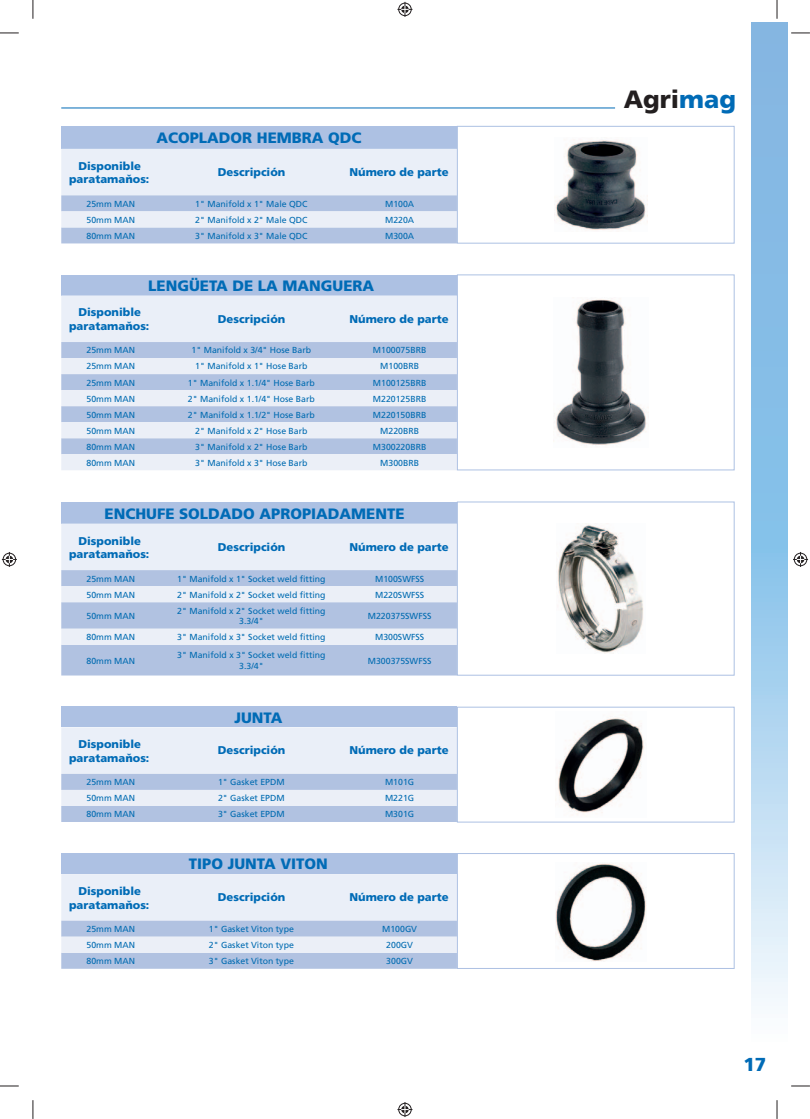
<style>
.page{position:relative;width:810px;height:1119px;background:#fff}
.page>*{position:absolute;margin:0;border:0;box-sizing:border-box;transform-origin:0 0}
.t1{font:900 25px "Frutiger CE";color:#231f20}
.t2{font:900 18.75px "Frutiger CE";color:#006bb6}
.t3{font:900 15px "Frutiger CE";color:#006bb6}
.t4{font:900 11.25px "Frutiger CE";color:#006bb6}
.t5{font:8.75px/10.5px "Frutiger CE";color:#006bb1;text-align:center}
.s1{font-family:"Arial"}
.s2{color:#006bb6}
</style>
<div class="page">
<svg style="left:752px;top:22px;width:36px;height:984px;background:#9fcaeb"></svg>
<div style="left:61px;top:126px;width:396px;height:23px;background:#adc1e3"></div>
<svg style="left:61px;top:149px;width:396px;height:94px;background:#d7e0f0"></svg>
<div style="left:61px;top:274px;width:396px;height:21px;background:#adc1e3"></div>
<div style="left:61px;top:295px;width:396px;height:47px;background:#eaeff8"></div>
<div style="left:61px;top:342px;width:396px;height:16px;background:#b1c2e1"></div>
<svg style="left:61px;top:358px;width:396px;height:112px;background:#d2dced"></svg>
<div style="left:61px;top:501px;width:396px;height:22px;background:#adc1e3"></div>
<div style="left:61px;top:523px;width:396px;height:47px;background:#eaeff8"></div>
<div style="left:61px;top:570px;width:396px;height:105px;background:#b1c2e1"></div>
<svg style="left:61px;top:586px;width:396px;height:58px;background:#d0daed"></svg>
<div style="left:61px;top:706px;width:396px;height:21px;background:#adc1e3"></div>
<svg style="left:61px;top:727px;width:396px;height:94px;background:#d7e0f0"></svg>
<div style="left:61px;top:853px;width:396px;height:21px;background:#adc1e3"></div>
<svg style="left:61px;top:874px;width:396px;height:94px;background:#d7e0f0"></svg>
<hr style="left:61px;top:108px;width:554px;height:1px;background:#006bb6">
<svg style="left:457px;top:126px;width:278px;height:842px"></svg>
<svg style="left:0;top:32px;width:19px;height:2px"></svg>
<svg style="left:791px;top:32px;width:19px;height:2px"></svg>
<svg style="left:0;top:1085px;width:19px;height:1px"></svg>
<svg style="left:791px;top:1085px;width:19px;height:1px"></svg>
<svg style="left:32px;top:0;width:2px;height:19px"></svg>
<svg style="left:32px;top:1100px;width:2px;height:18px"></svg>
<svg style="left:776px;top:0;width:2px;height:19px"></svg>
<svg style="left:776px;top:1100px;width:2px;height:18px"></svg>
<svg style="left:397px;top:2px;width:15px;height:15px"></svg>
<svg style="left:397px;top:1102px;width:15px;height:14px"></svg>
<svg style="left:2px;top:552px;width:15px;height:15px"></svg>
<svg style="left:793px;top:552px;width:15px;height:15px"></svg>
<h3 class="t3" style="left:156px;top:130px;width:207px">ACOPLADOR HEMBRA QDC</h3>
<p class="t4" style="left:78px;top:160px;width:64px">Disponible</p>
<p class="t4" style="left:69px;top:174px;width:82px">paratama<span class="s1">ň</span>os:</p>
<p class="t4" style="left:218px;top:167px;width:69px">Descripción</p>
<p class="t4" style="left:349px;top:167px;width:101px">Número de parte</p>
<p class="t5" style="left:87px;top:199px;width:50px">25mm MAN</p>
<p class="t5" style="left:195px;top:199px;width:114px">1" Manifold x 1" Male QDC</p>
<p class="t5" style="left:385px;top:199px;width:31px">M100A</p>
<p class="t5" style="left:87px;top:215px;width:50px">50mm MAN</p>
<p class="t5" style="left:195px;top:215px;width:114px">2" Manifold x 2" Male QDC</p>
<p class="t5" style="left:385px;top:215px;width:31px">M220A</p>
<p class="t5" style="left:87px;top:231px;width:50px">80mm MAN</p>
<p class="t5" style="left:195px;top:231px;width:114px">3" Manifold x 3" Male QDC</p>
<p class="t5" style="left:385px;top:231px;width:31px">M300A</p>
<h3 class="t3" style="left:148px;top:278px;width:228px">LENGÜETA DE LA MANGUERA</h3>
<p class="t4" style="left:78px;top:307px;width:64px">Disponible</p>
<p class="t4" style="left:69px;top:321px;width:82px">paratama<span class="s1">ň</span>os:</p>
<p class="t4" style="left:218px;top:313px;width:69px">Descripción</p>
<p class="t4" style="left:349px;top:313px;width:101px">Número de parte</p>
<p class="t5" style="left:87px;top:345px;width:50px">25mm MAN</p>
<p class="t5" style="left:192px;top:345px;width:121px">1" Manifold x 3/4" Hose Barb</p>
<p class="t5" style="left:373px;top:345px;width:55px">M100075BRB</p>
<p class="t5" style="left:87px;top:361px;width:50px">25mm MAN</p>
<p class="t5" style="left:195px;top:361px;width:114px">1" Manifold x 1" Hose Barb</p>
<p class="t5" style="left:380px;top:361px;width:40px">M100BRB</p>
<p class="t5" style="left:87px;top:377px;width:50px">25mm MAN</p>
<p class="t5" style="left:188px;top:377px;width:128px">1" Manifold x 1.1/4" Hose Barb</p>
<p class="t5" style="left:373px;top:377px;width:55px">M100125BRB</p>
<p class="t5" style="left:87px;top:394px;width:50px">50mm MAN</p>
<p class="t5" style="left:188px;top:394px;width:128px">2" Manifold x 1.1/4" Hose Barb</p>
<p class="t5" style="left:373px;top:394px;width:55px">M220125BRB</p>
<p class="t5" style="left:87px;top:410px;width:50px">50mm MAN</p>
<p class="t5" style="left:188px;top:410px;width:128px">2" Manifold x 1.1/2" Hose Barb</p>
<p class="t5" style="left:373px;top:410px;width:55px">M220150BRB</p>
<p class="t5" style="left:87px;top:426px;width:50px">50mm MAN</p>
<p class="t5" style="left:195px;top:426px;width:114px">2" Manifold x 2" Hose Barb</p>
<p class="t5" style="left:380px;top:426px;width:40px">M220BRB</p>
<p class="t5" style="left:87px;top:442px;width:50px">80mm MAN</p>
<p class="t5" style="left:195px;top:442px;width:114px">3" Manifold x 2" Hose Barb</p>
<p class="t5" style="left:373px;top:442px;width:55px">M300220BRB</p>
<p class="t5" style="left:87px;top:458px;width:50px">80mm MAN</p>
<p class="t5" style="left:195px;top:458px;width:114px">3" Manifold x 3" Hose Barb</p>
<p class="t5" style="left:380px;top:458px;width:40px">M300BRB</p>
<h3 class="t3" style="left:105px;top:506px;width:302px">ENCHUFE SOLDADO APROPIADAMENTE</h3>
<p class="t4" style="left:78px;top:535px;width:64px">Disponible</p>
<p class="t4" style="left:69px;top:549px;width:82px">paratama<span class="s1">ň</span>os:</p>
<p class="t4" style="left:218px;top:541px;width:69px">Descripción</p>
<p class="t4" style="left:349px;top:541px;width:101px">Número de parte</p>
<p class="t5" style="left:87px;top:573px;width:50px">25mm MAN</p>
<p class="t5" style="left:177px;top:573px;width:150px">1" Manifold x 1" Socket weld fitting</p>
<p class="t5" style="left:375px;top:573px;width:51px">M100SWFSS</p>
<p class="t5" style="left:87px;top:589px;width:50px">50mm MAN</p>
<p class="t5" style="left:177px;top:589px;width:150px">2" Manifold x 2" Socket weld fitting</p>
<p class="t5" style="left:375px;top:589px;width:51px">M220SWFSS</p>
<p class="t5" style="left:87px;top:611px;width:50px">50mm MAN</p>
<p class="t5" style="left:177px;top:605px;width:150px">2" Manifold x 2" Socket weld fitting<br>3.3/4"</p>
<p class="t5" style="left:368px;top:611px;width:65px">M220375SWFSS</p>
<p class="t5" style="left:87px;top:632px;width:50px">80mm MAN</p>
<p class="t5" style="left:177px;top:632px;width:150px">3" Manifold x 3" Socket weld fitting</p>
<p class="t5" style="left:375px;top:632px;width:51px">M300SWFSS</p>
<p class="t5" style="left:87px;top:655px;width:50px">80mm MAN</p>
<p class="t5" style="left:177px;top:650px;width:150px">3" Manifold x 3" Socket weld fitting<br>3.3/4"</p>
<p class="t5" style="left:368px;top:655px;width:65px">M300375SWFSS</p>
<p class="t4" style="left:78px;top:738px;width:64px">Disponible</p>
<p class="t4" style="left:69px;top:752px;width:82px">paratama<span class="s1">ň</span>os:</p>
<h3 class="t3" style="left:234px;top:710px;width:50px">JUNTA</h3>
<p class="t4" style="left:218px;top:744px;width:69px">Descripción</p>
<p class="t4" style="left:349px;top:744px;width:101px">Número de parte</p>
<p class="t5" style="left:87px;top:777px;width:50px">25mm MAN</p>
<p class="t5" style="left:218px;top:777px;width:68px">1" Gasket EPDM</p>
<p class="t5" style="left:385px;top:777px;width:31px">M101G</p>
<p class="t5" style="left:87px;top:793px;width:50px">50mm MAN</p>
<p class="t5" style="left:218px;top:793px;width:68px">2" Gasket EPDM</p>
<p class="t5" style="left:385px;top:793px;width:31px">M221G</p>
<p class="t5" style="left:87px;top:809px;width:50px">80mm MAN</p>
<p class="t5" style="left:218px;top:809px;width:68px">3" Gasket EPDM</p>
<p class="t5" style="left:385px;top:809px;width:31px">M301G</p>
<p class="t4" style="left:78px;top:885px;width:64px">Disponible</p>
<p class="t4" style="left:69px;top:899px;width:82px">paratama<span class="s1">ň</span>os:</p>
<h3 class="t3" style="left:189px;top:856px;width:140px">TIPO JUNTA VITON</h3>
<p class="t4" style="left:218px;top:891px;width:69px">Descripción</p>
<p class="t4" style="left:349px;top:891px;width:101px">Número de parte</p>
<p class="t5" style="left:87px;top:924px;width:50px">25mm MAN</p>
<p class="t5" style="left:209px;top:924px;width:86px">1" Gasket Viton type</p>
<p class="t5" style="left:382px;top:924px;width:37px">M100GV</p>
<p class="t5" style="left:87px;top:940px;width:50px">50mm MAN</p>
<p class="t5" style="left:209px;top:940px;width:86px">2" Gasket Viton type</p>
<p class="t5" style="left:386px;top:940px;width:28px">200GV</p>
<p class="t5" style="left:87px;top:956px;width:50px">80mm MAN</p>
<p class="t5" style="left:209px;top:956px;width:86px">3" Gasket Viton type</p>
<p class="t5" style="left:386px;top:956px;width:28px">300GV</p>
<h1 class="t1" style="left:624px;top:87px;width:114px">Agri<span class="s2">mag</span></h1>
<h2 class="t2" style="left:743px;top:1055px;width:24px">17</h2>
</div>
